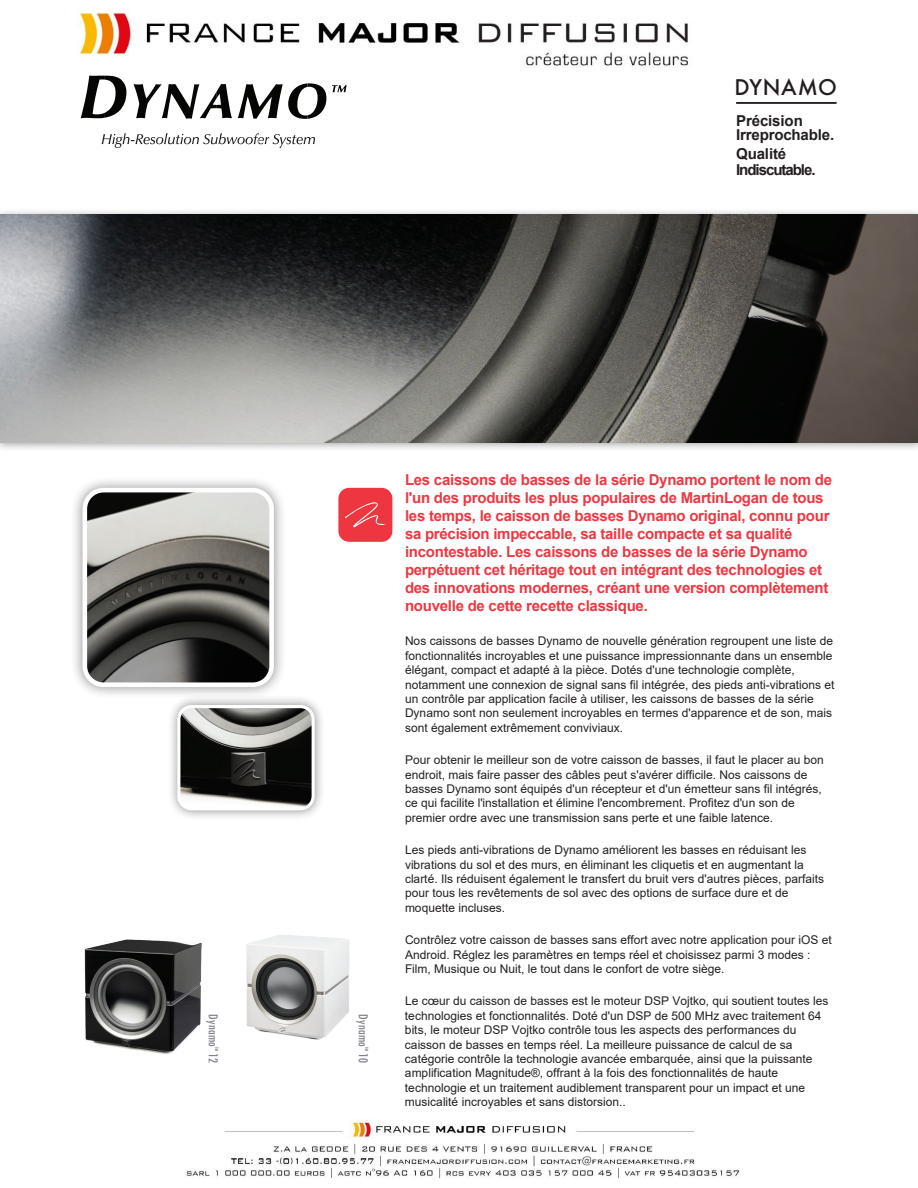
<style>
.page{position:relative;width:918px;height:1188px;background:#fff}
.page>*{position:absolute;margin:0;border:0;box-sizing:border-box;transform-origin:0 0}
.t1{font:500 21px "Futura";letter-spacing:.035em;color:#231f20}
.t2{font:700 15px/18px "Arial";letter-spacing:-.015em;color:#ec3842}
.t3{font:700 15px/14px "Arial";letter-spacing:-.01em;color:#231f20}
.t4{font:700 15px/16.5px "Arial";letter-spacing:-.07em;color:#231f20}
.t5{font:12px/14.4px "Arial";color:#231f20}
.t6{font:500 condensed 12px "Futura";letter-spacing:.015em;color:#80838a}
</style>
<div class="page">
<svg style="left:332px;top:85px;width:15px;height:8px"></svg>
<svg style="left:238px;top:83px;width:88px;height:36px"></svg>
<svg style="left:134px;top:84px;width:98px;height:35px"></svg>
<svg style="left:81px;top:76px;width:45px;height:42px"></svg>
<svg style="left:102px;top:133px;width:213px;height:15px"></svg>
<div style="left:70px;top:475px;width:216px;height:225px;background:#231f20;opacity:.5"></div>
<img style="left:85px;top:490px;width:187px;height:195px">
<div style="left:83px;top:488px;width:191px;height:199px;border:5px solid #fff;border-radius:19px"></div>
<div style="left:167px;top:695px;width:158px;height:126px;background:#231f20;opacity:.5"></div>
<img style="left:179px;top:707px;width:134px;height:102px">
<div style="left:177px;top:705px;width:138px;height:105px;border:3px solid #fff;border-radius:13px"></div>
<div style="left:338px;top:488px;width:54px;height:54px;background:#ee3640;border-radius:11px"></div>
<svg style="left:345px;top:502px;width:41px;height:25px"></svg>
<hr style="left:736px;top:102px;width:101px;height:2px;background:#231f20">
<div style="left:0;top:208px;width:918px;height:244px;background:#231f20;opacity:.44"></div>
<img style="left:0;top:214px;width:918px;height:228px">
<img style="left:246px;top:935px;width:104px;height:105px">
<img style="left:84px;top:939px;width:118px;height:116px">
<img style="left:78px;top:10px;width:610px;height:57px">
<img style="left:186px;top:1119px;width:553px;height:59px">
<p class="t6" style="left:221px;top:1014px;width:50px;rotate:90deg">Dynamo<sup>™</sup> 12</p>
<h1 class="t1" style="left:735px;top:73px;width:104px">DYNAMO</h1>
<p class="t3" style="left:736px;top:114px;width:100px">Précision<br>Irreprochable.</p>
<p class="t4" style="left:736px;top:146px;width:81px">Qualité<br>Indiscutable.</p>
<p class="t6" style="left:371px;top:1014px;width:50px;rotate:90deg">Dynamo<sup>™</sup> 10</p>
<p class="t2" style="left:405px;top:471px;width:429px">Les caissons de basses de la série Dynamo portent le nom de l'un des produits les plus populaires de MartinLogan de tous les temps, le caisson de basses Dynamo original, connu pour sa précision impeccable, sa taille compacte et sa qualité incontestable. Les caissons de basses de la série Dynamo perpétuent cet héritage tout en intégrant des technologies et des innovations modernes, créant une version complètement nouvelle de cette recette classique.</p>
<p class="t5" style="left:405px;top:634px;width:431px">Nos caissons de basses Dynamo de nouvelle génération regroupent une liste de fonctionnalités incroyables et une puissance impressionnante dans un ensemble élégant, compact et adapté à la pièce. Dotés d'une technologie complète, notamment une connexion de signal sans fil intégrée, des pieds anti-vibrations et un contrôle par application facile à utiliser, les caissons de basses de la série Dynamo sont non seulement incroyables en termes d'apparence et de son, mais sont également extrêmement conviviaux.</p>
<p class="t5" style="left:405px;top:753px;width:420px">Pour obtenir le meilleur son de votre caisson de basses, il faut le placer au bon endroit, mais faire passer des câbles peut s'avérer difficile. Nos caissons de basses Dynamo sont équipés d'un récepteur et d'un émetteur sans fil intégrés, ce qui facilite l'installation et élimine l'encombrement. Profitez d'un son de premier ordre avec une transmission sans perte et une faible latence.</p>
<p class="t5" style="left:405px;top:843px;width:421px">Les pieds anti-vibrations de Dynamo améliorent les basses en réduisant les vibrations du sol et des murs, en éliminant les cliquetis et en augmentant la clarté. Ils réduisent également le transfert du bruit vers d'autres pièces, parfaits pour tous les revêtements de sol avec des options de surface dure et de moquette incluses.</p>
<p class="t5" style="left:405px;top:933px;width:428px">Contrôlez votre caisson de basses sans effort avec notre application pour iOS et<br>Android. Réglez les paramètres en temps réel et choisissez parmi 3 modes :<br>Film, Musique ou Nuit, le tout dans le confort de votre siège.</p>
<p class="t5" style="left:405px;top:994px;width:425px">Le cœur du caisson de basses est le moteur DSP Vojtko, qui soutient toutes les technologies et fonctionnalités. Doté d'un DSP de 500 MHz avec traitement 64 bits, le moteur DSP Vojtko contrôle tous les aspects des performances du caisson de basses en temps réel. La meilleure puissance de calcul de sa catégorie contrôle la technologie avancée embarquée, ainsi que la puissante amplification Magnitude®, offrant à la fois des fonctionnalités de haute technologie et un traitement audiblement transparent pour un impact et une musicalité incroyables et sans distorsion..</p>
</div>
